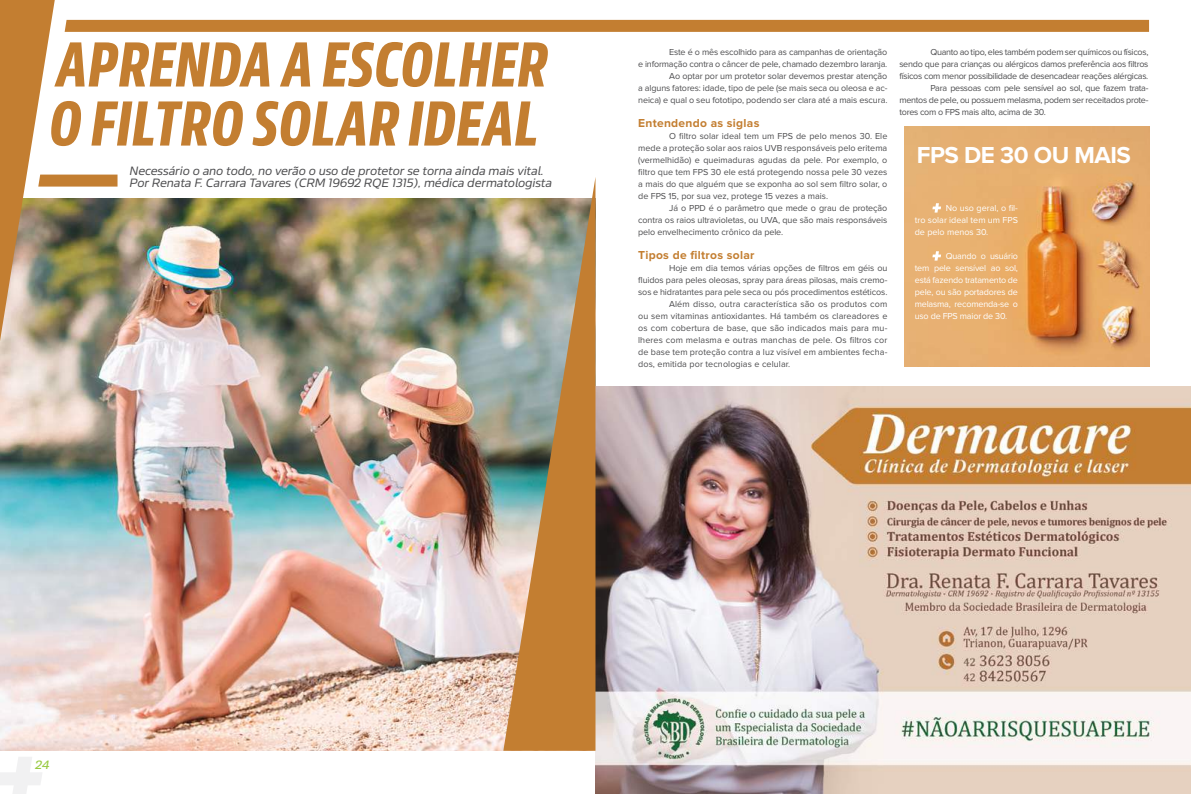
<style>
.page{position:relative;width:1191px;height:794px;background:#fff}
.page>*{position:absolute;margin:0;border:0;box-sizing:border-box;transform-origin:0 0}
.t1{font:italic 700 63px/59px "Sans Beam Head";letter-spacing:.015em;color:#c37e31}
.t2{font:700 24px "Proxima Nova";letter-spacing:-.02em;color:#fff}
.t3{font:italic 12px/12px "Sans Beam Body";letter-spacing:-.02em;color:#4d4d4f}
.t4{font:700 12px "Proxima Nova";letter-spacing:.025em;color:#c37e31}
.t5{font:italic 12px "Sans Beam Body";color:#99ca42}
.t6{font:9px/12px "Proxima Nova";letter-spacing:-.01em;color:#4d4d4f;text-align:justify}
.t7{font:9px "Proxima Nova";letter-spacing:-.03em;color:#4d4d4f}
.t8{font:9px "Proxima Nova";letter-spacing:.01em;color:#4d4d4f}
.t9{font:9px/12px "Proxima Nova";letter-spacing:-.02em;color:#fff;text-align:justify}
</style>
<div class="page">
<svg style="left:0;top:757px;width:42px;height:37px"></svg>
<img style="left:904px;top:341px;width:245px;height:26px">
<img style="left:0;top:341px;width:503px;height:410px">
<img style="left:595px;top:387px;width:596px;height:407px">
<svg style="left:503px;top:341px;width:92px;height:410px;background:#b68f5c"></svg>
<img style="left:0;top:0;width:1149px;height:341px">
<h1 class="t1" style="left:49px;top:33px;width:499px">APRENDA A ESCOLHER<br>O FILTRO SOLAR IDEAL</h1>
<h3 class="t3" style="left:129px;top:164px;width:424px">Necessário o ano todo, no verão o uso de protetor se torna ainda mais vital.<br>Por Renata F. Carrara Tavares (CRM 19692 RQE 1315), médica dermatologista</h3>
<p class="t6" style="left:638px;top:46px;width:251px;text-align:right">Este é o mês escolhido para as campanhas de orientação<br>e informação contra o câncer de pele, chamado dezembro laranja.<br>Ao optar por um protetor solar devemos prestar atenção<br>a alguns fatores: idade, tipo de pele (se mais seca ou oleosa e ac&shy;neica) e qual o seu fototipo, podendo ser clara até a mais escura.</p>
<h3 class="t4" style="left:638px;top:116px;width:123px">Entendendo as siglas</h3>
<p class="t6" style="left:638px;top:130px;width:251px;text-indent:31px">O filtro solar ideal tem um FPS de pelo menos 30. Ele mede a proteção solar aos raios UVB responsáveis pelo eritema (vermelhidão) e queimaduras agudas da pele. Por exemplo, o filtro que tem FPS 30 ele está protegendo nossa pele 30 vezes a mais do que alguém que se exponha ao sol sem filtro solar, o de FPS 15, por sua vez, protege 15 vezes a mais.</p>
<p class="t6" style="left:638px;top:202px;width:251px;text-indent:31px">Já o PPD é o parâmetro que mede o grau de proteção contra os raios ultravioletas, ou UVA, que são mais responsáveis pelo envelhecimento crônico da pele.</p>
<h3 class="t4" style="left:638px;top:248px;width:118px">Tipos de filtros solar</h3>
<p class="t6" style="left:669px;top:262px;width:220px">Hoje em dia temos várias opções de filtros em géis ou</p>
<p class="t6" style="left:638px;top:274px;width:251px">fluidos para peles oleosas, spray para áreas pilosas, mais cremo-</p>
<p class="t6" style="left:638px;top:286px;width:251px">sos e hidratantes para pele seca ou pós procedimentos estéticos.</p>
<p class="t8" style="left:669px;top:298px;width:220px">Além disso, outra característica são os produtos com</p>
<p class="t8" style="left:638px;top:310px;width:251px">ou sem vitaminas antioxidantes. Há também os clareadores e</p>
<p class="t8" style="left:638px;top:322px;width:251px">os com cobertura de base, que são indicados mais para mu-</p>
<p class="t8" style="left:638px;top:334px;width:251px">lheres com melasma e outras manchas de pele. Os filtros cor</p>
<p class="t8" style="left:638px;top:346px;width:251px">de base tem proteção contra a luz visível em ambientes fecha-</p>
<p class="t8" style="left:638px;top:358px;width:154px">dos, emitida por tecnologias e celular.</p>
<p class="t7" style="left:930px;top:46px;width:219px">Quanto ao tipo, eles também podem ser químicos ou físicos,</p>
<p class="t7" style="left:899px;top:58px;width:250px">sendo que para crianças ou alérgicos damos preferência aos filtros</p>
<p class="t7" style="left:899px;top:70px;width:250px">físicos com menor possibilidade de desencadear reações alérgicas.</p>
<p class="t7" style="left:930px;top:82px;width:219px">Para pessoas com pele sensível ao sol, que fazem trata-</p>
<p class="t7" style="left:899px;top:94px;width:250px">mentos de pele, ou possuem melasma, podem ser receitados prote-</p>
<p class="t7" style="left:899px;top:106px;width:148px">tores com o FPS mais alto, acima de 30.</p>
<h2 class="t2" style="left:917px;top:141px;width:216px">FPS DE 30 OU MAIS</h2>
<p class="t9" style="left:914px;top:202px;width:105px;text-indent:31px">No uso geral, o fil&shy;tro solar ideal tem um FPS de pelo menos 30.</p>
<p class="t9" style="left:914px;top:250px;width:105px;text-indent:31px">Quando o usuário tem pele sensível ao sol, está fazendo tratamento de pele, ou são portadores de melasma, recomenda-se o uso de FPS maior de 30.</p>
<h3 class="t5" style="left:35px;top:756px;width:16px">24</h3>
</div>
